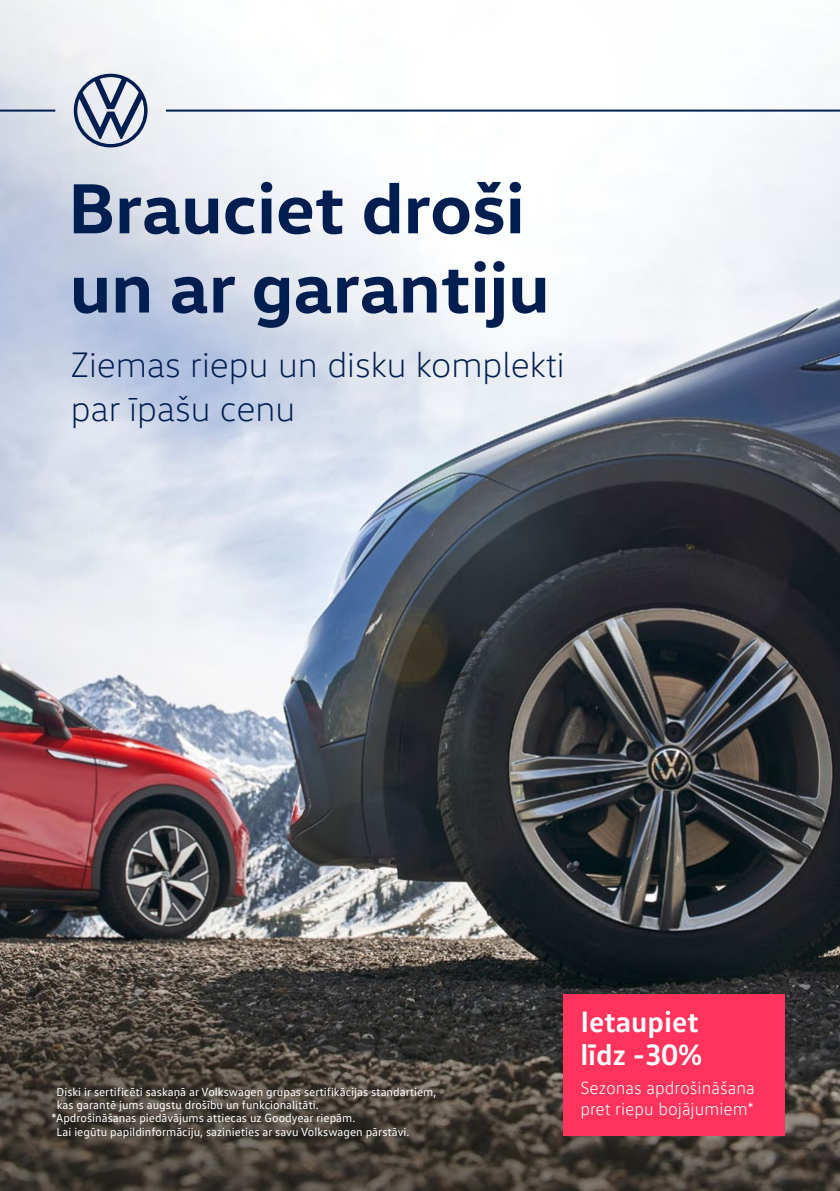
<style>
.page{position:relative;width:840px;height:1191px;background:#fff}
.page>*{position:absolute;margin:0;border:0;box-sizing:border-box;transform-origin:0 0}
.Headline_Bold_50{font:700 72px "VW Head";color:#001e50}
.Subline_Light_50{font:300 36px/43.2px "VW Head";color:#001e50}
.t1{font:700 30px/33px "VW Text";color:#fff}
.t2{font:300 18px/21.6px "VW Text";color:#fff}
.t3{font:12px/13.2px "VW Text";color:#fff}
</style>
<div class="page">
<img style="left:0;top:0;width:839px;height:1191px">
<hr style="left:0;top:110px;width:55px;height:2px;background:#001e50">
<hr style="left:166px;top:110px;width:673px;height:2px;background:#001e50">
<svg style="left:74px;top:74px;width:73px;height:73px;background:#99a4b9"></svg>
<div style="left:563px;top:994px;width:221px;height:141px;background:#ff335c"></div>
<p class="Headline_Bold_50" style="left:68px;top:162px;width:458px">Brauciet droši</p>
<p class="Headline_Bold_50" style="left:70px;top:241px;width:481px">un ar garantiju</p>
<p class="Subline_Light_50" style="left:71px;top:343px;width:495px">Ziemas riepu un disku komplekti par īpašu cenu</p>
<p class="t3" style="left:57px;top:1085px;width:381px">Diski ir sertificēti saskaņā ar Volkswagen grupas sertifikācijas standartiem, kas garantē jums augstu drošību un funkcionalitāti.</p>
<p class="t3" style="left:57px;top:1111px;width:354px;text-indent:-5px">*Apdrošināšanas piedāvājums attiecas uz Goodyear riepām.<br>Lai iegūtu papildinformāciju, sazinieties ar savu Volkswagen pārstāvi.</p>
<p class="t1" style="left:580px;top:1003px;width:123px">Ietaupiet līdz -30%</p>
<p class="t2" style="left:580px;top:1076px;width:176px">Sezonas apdrošināšana pret riepu bojājumiem*</p>
</div>
